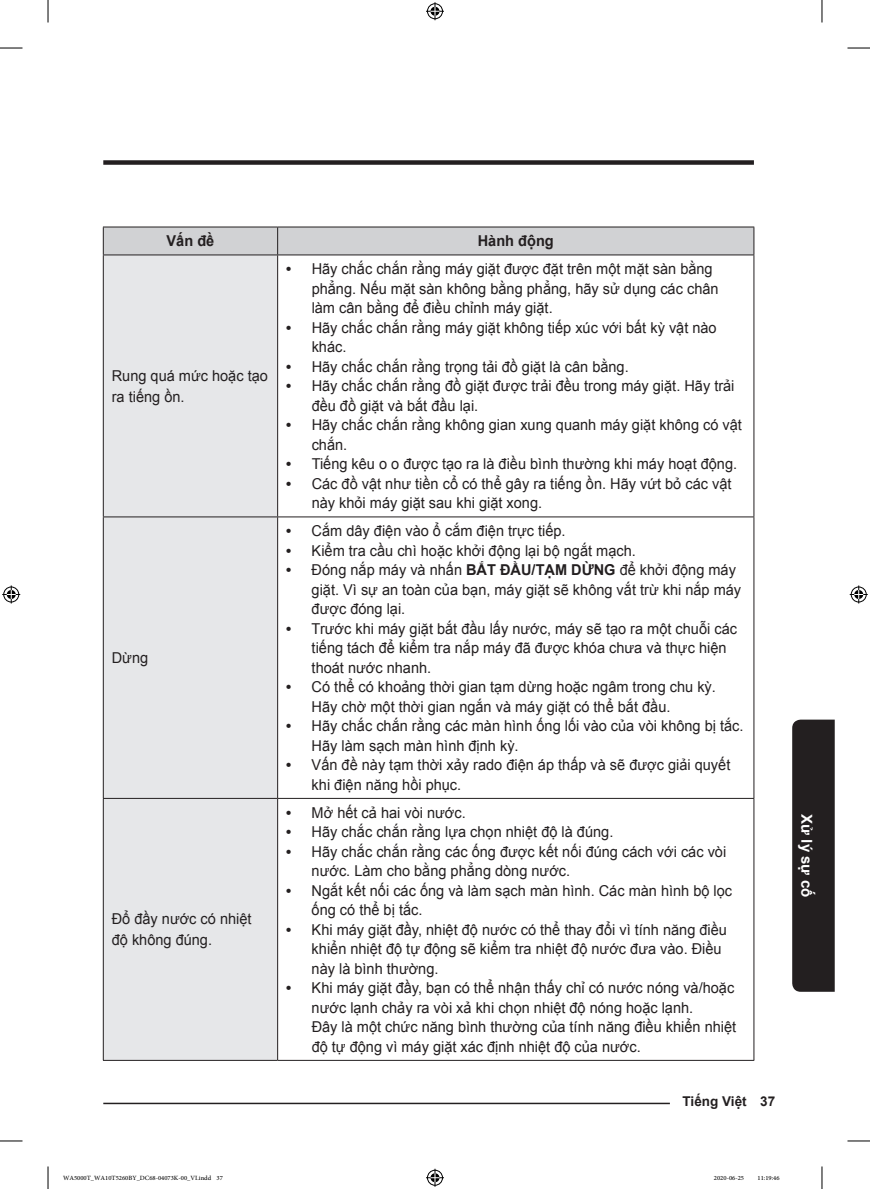
<style>
.page{position:relative;width:870px;height:1189px;background:#fff}
.page>*{position:absolute;margin:0;border:0;box-sizing:border-box;transform-origin:0 0}
.t1{font:15px/19.5px "Arial";color:#231f20}
.t2{font:700 15px "Arial";color:#231f20}
.t3{font:700 15px "Arial";color:#fff}
.t4{font:700 13.5px "Arial";color:#231f20}
.t5{font:9px "Adobe Arabic";color:#000}
.s1{font-weight:700}
</style>
<div class="page">
<hr style="left:103px;top:1103px;width:651px;height:1px;background:#231f20">
<div style="left:670px;top:1093px;width:105px;height:15px;background:#fff"></div>
<div style="left:792px;top:719px;width:43px;height:273px;background:#231f20"></div>
<div style="left:103px;top:160px;width:651px;height:5px;background:#231f20"></div>
<div style="left:104px;top:256px;width:173px;height:804px;background:#e6e7e9"></div>
<svg style="left:103px;top:227px;width:651px;height:28px;background:#c9cacc"></svg>
<hr style="left:103px;top:255px;width:175px;height:1px;background:#231f20">
<hr style="left:103px;top:255px;width:1px;height:261px;background:#231f20">
<hr style="left:278px;top:255px;width:476px;height:1px;background:#231f20">
<hr style="left:277px;top:255px;width:1px;height:261px;background:#231f20">
<hr style="left:753px;top:255px;width:1px;height:261px;background:#231f20">
<hr style="left:103px;top:516px;width:175px;height:1px;background:#231f20">
<hr style="left:103px;top:517px;width:1px;height:281px;background:#231f20">
<hr style="left:278px;top:516px;width:476px;height:1px;background:#231f20">
<hr style="left:277px;top:517px;width:1px;height:281px;background:#231f20">
<hr style="left:753px;top:517px;width:1px;height:281px;background:#231f20">
<hr style="left:103px;top:798px;width:175px;height:1px;background:#231f20">
<hr style="left:103px;top:799px;width:1px;height:261px;background:#231f20">
<hr style="left:278px;top:798px;width:476px;height:1px;background:#231f20">
<hr style="left:277px;top:799px;width:1px;height:261px;background:#231f20">
<hr style="left:753px;top:799px;width:1px;height:261px;background:#231f20">
<hr style="left:103px;top:1060px;width:175px;height:1px;background:#231f20">
<hr style="left:278px;top:1060px;width:476px;height:1px;background:#231f20">
<svg style="left:0;top:48px;width:22px;height:1px"></svg>
<svg style="left:847px;top:48px;width:23px;height:1px"></svg>
<svg style="left:0;top:1141px;width:22px;height:1px"></svg>
<svg style="left:847px;top:1141px;width:23px;height:1px"></svg>
<svg style="left:48px;top:0;width:1px;height:23px"></svg>
<svg style="left:48px;top:1166px;width:1px;height:23px"></svg>
<svg style="left:822px;top:0;width:1px;height:23px"></svg>
<svg style="left:822px;top:1166px;width:1px;height:23px"></svg>
<svg style="left:426px;top:2px;width:18px;height:18px"></svg>
<svg style="left:426px;top:1169px;width:18px;height:18px"></svg>
<svg style="left:2px;top:585px;width:18px;height:18px"></svg>
<svg style="left:850px;top:585px;width:18px;height:18px"></svg>
<p class="t2" style="left:167px;top:231px;width:49px">Vấn đề</p>
<p class="t2" style="left:478px;top:231px;width:77px">Hành động</p>
<p class="t1" style="left:112px;top:365px;width:158px;line-height:21px">Rung quá mức hoặc tạo ra tiếng ồn.</p>
<p class="t1" style="left:112px;top:648px;width:38px">Dừng</p>
<p class="t1" style="left:112px;top:909px;width:141px;line-height:21px">Đổ đầy nước có nhiệt độ không đúng.</p>
<p class="t1" style="left:312px;top:259px;width:408px;text-indent:-26px"><span class="s1">•</span> Hãy chắc chắn rằng máy giặt được đặt trên một mặt sàn bằng phẳng. Nếu mặt sàn không bằng phẳng, hãy sử dụng các chân làm cân bằng để điều chỉnh máy giặt.</p>
<p class="t1" style="left:312px;top:318px;width:407px;text-indent:-26px"><span class="s1">•</span> Hãy chắc chắn rằng máy giặt không tiếp xúc với bất kỳ vật nào khác.</p>
<p class="t1" style="left:286px;top:357px;width:344px"><span class="s1">•</span> Hãy chắc chắn rằng trọng tải đồ giặt là cân bằng.</p>
<p class="t1" style="left:312px;top:376px;width:424px;text-indent:-26px"><span class="s1">•</span> Hãy chắc chắn rằng đồ giặt được trải đều trong máy giặt. Hãy trải đều đồ giặt và bắt đầu lại.</p>
<p class="t1" style="left:312px;top:415px;width:432px;text-indent:-26px"><span class="s1">•</span> Hãy chắc chắn rằng không gian xung quanh máy giặt không có vật chắn.</p>
<p class="t1" style="left:286px;top:454px;width:452px"><span class="s1">•</span> Tiếng kêu o o được tạo ra là điều bình thường khi máy hoạt động.</p>
<p class="t1" style="left:312px;top:474px;width:421px;text-indent:-26px"><span class="s1">•</span> Các đồ vật như tiền cổ có thể gây ra tiếng ồn. Hãy vứt bỏ các vật này khỏi máy giặt sau khi giặt xong.</p>
<p class="t1" style="left:286px;top:521px;width:281px"><span class="s1">•</span> Cắm dây điện vào ổ cắm điện trực tiếp.</p>
<p class="t1" style="left:286px;top:541px;width:351px"><span class="s1">•</span> Kiểm tra cầu chì hoặc khởi động lại bộ ngắt mạch.</p>
<p class="t1" style="left:312px;top:560px;width:431px;text-indent:-26px"><span class="s1">•</span> Đóng nắp máy và nhấn <span class="s1">BẮT ĐẦU/TẠM DỪNG</span> để khởi động máy giặt. Vì sự an toàn của bạn, máy giặt sẽ không vắt trừ khi nắp máy được đóng lại.</p>
<p class="t1" style="left:312px;top:619px;width:427px;text-indent:-26px"><span class="s1">•</span> Trước khi máy giặt bắt đầu lấy nước, máy sẽ tạo ra một chuỗi các tiếng tách để kiểm tra nắp máy đã được khóa chưa và thực hiện thoát nước nhanh.</p>
<p class="t1" style="left:312px;top:677px;width:406px;text-indent:-26px"><span class="s1">•</span> Có thể có khoảng thời gian tạm dừng hoặc ngâm trong chu kỳ.<br>Hãy chờ một thời gian ngắn và máy giặt có thể bắt đầu.</p>
<p class="t1" style="left:312px;top:716px;width:433px;text-indent:-26px"><span class="s1">•</span> Hãy chắc chắn rằng các màn hình ống lối vào của vòi không bị tắc.<br>Hãy làm sạch màn hình định kỳ.</p>
<p class="t1" style="left:312px;top:755px;width:420px;text-indent:-26px"><span class="s1">•</span> Vấn đề này tạm thời xảy rado điện áp thấp và sẽ được giải quyết khi điện năng hồi phục.</p>
<p class="t1" style="left:286px;top:803px;width:181px"><span class="s1">•</span> Mở hết cả hai vòi nước.</p>
<p class="t1" style="left:286px;top:822px;width:329px"><span class="s1">•</span> Hãy chắc chắn rằng lựa chọn nhiệt độ là đúng.</p>
<p class="t1" style="left:312px;top:842px;width:416px;text-indent:-26px"><span class="s1">•</span> Hãy chắc chắn rằng các ống được kết nối đúng cách với các vòi nước. Làm cho bằng phẳng dòng nước.</p>
<p class="t1" style="left:312px;top:881px;width:422px;text-indent:-26px"><span class="s1">•</span> Ngắt kết nối các ống và làm sạch màn hình. Các màn hình bộ lọc ống có thể bị tắc.</p>
<p class="t1" style="left:312px;top:920px;width:417px;text-indent:-26px"><span class="s1">•</span> Khi máy giặt đầy, nhiệt độ nước có thể thay đổi vì tính năng điều khiển nhiệt độ tự động sẽ kiểm tra nhiệt độ nước đưa vào. Điều này là bình thường.</p>
<p class="t1" style="left:312px;top:978px;width:426px;text-indent:-26px"><span class="s1">•</span> Khi máy giặt đầy, bạn có thể nhận thấy chỉ có nước nóng và/hoặc nước lạnh chảy ra vòi xả khi chọn nhiệt độ nóng hoặc lạnh.<br>Đây là một chức năng bình thường của tính năng điều khiển nhiệt độ tự động vì máy giặt xác định nhiệt độ của nước.</p>
<p class="t4" style="left:683px;top:1092px;width:94px">Tiếng Việt 37</p>
<p class="t3" style="left:817px;top:814px;width:84px;rotate:90deg">Xử lý sự cố</p>
<p class="t5" style="left:63px;top:1171px;width:161px">WA5000T_WA10T5260BY_DC68-04073K-00_VI.indd 37</p>
<p class="t5" style="left:714px;top:1171px;width:32px">2020-06-25</p>
<p class="t5" style="left:757px;top:1171px;width:24px">11:19:46</p>
</div>
